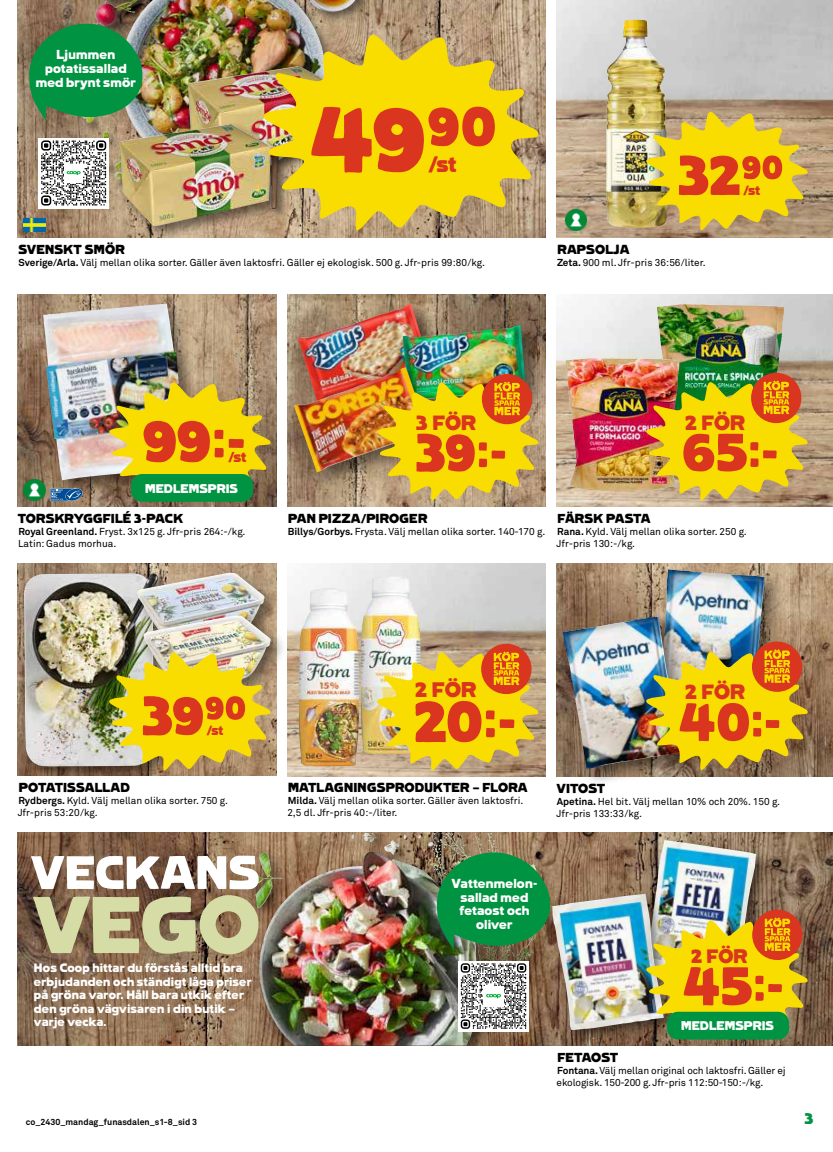
<style>
.page{position:relative;width:833px;height:1152px;background:#fff}
.page>*{position:absolute;margin:0;border:0;box-sizing:border-box;transform-origin:0 0}
.t1{font:90.25px "Coop New Regular Price";color:#da351e}
.t2{font:76.62px "Coop New";color:#d5dca5}
.t3{font:58px "Coop New Regular Price";color:#da351e}
.t4{font:56.38px "Coop New Regular Price";color:#da351e}
.t5{font:54.12px "Coop New Regular Price";color:#da351e}
.t6{font:53.62px "Coop New Regular Price";color:#da351e}
.t7{font:52.5px "Coop New Regular Price";color:#da351e}
.t8{font:52px "Coop New Regular Price";color:#da351e}
.t9{font:36.12px "Coop New";color:#da351e}
.t10{font:23.25px "Coop New";color:#da351e}
.t11{font:21.62px "Coop New";color:#da351e}
.t12{font:21.5px "Coop New";color:#da351e}
.t13{font:20.25px "Coop New";color:#da351e}
.t14{font:19.88px "Coop New";color:#da351e}
.t15{font:18.62px "Coop New";color:#da351e}
.t16{font:15px "Coop New";color:#009341}
.t17{font:12.5px "Coop New";letter-spacing:.005em;color:#000}
.t18{font:12.5px/13.8px "Coop New";letter-spacing:.005em;color:#fff;text-align:center}
.t19{font:12.5px "Coop New";letter-spacing:-.015em;color:#000}
.t20{font:12px "Coop New";color:#fff}
.t21{font:11.75px/13.4px "Coop New";letter-spacing:.01em;color:#fff}
.t22{font:10px/12px "Akkurat";color:#000}
.t23{font:700 8.75px "Akkurat";color:#000}
.s1{font-weight:700}
</style>
<div class="page">
<img style="left:18px;top:833px;width:815px;height:212px">
<img style="left:18px;top:0;width:528px;height:237px">
<img style="left:287px;top:294px;width:259px;height:213px">
<img style="left:18px;top:294px;width:258px;height:213px">
<img style="left:18px;top:563px;width:258px;height:213px">
<img style="left:556px;top:563px;width:277px;height:213px">
<img style="left:556px;top:294px;width:277px;height:213px">
<img style="left:287px;top:563px;width:259px;height:213px">
<img style="left:556px;top:0;width:277px;height:237px">
<div style="left:19px;top:569px;width:158px;height:207px;background:#000;opacity:.5"></div>
<img style="left:24px;top:573px;width:108px;height:193px">
<div style="left:294px;top:300px;width:157px;height:122px;background:#000;opacity:.47"></div>
<img style="left:298px;top:303px;width:132px;height:60px">
<div style="left:242px;top:833px;width:308px;height:212px;background:#000;opacity:.5"></div>
<img style="left:486px;top:833px;width:8px;height:18px">
<img style="left:73px;top:0;width:282px;height:209px">
<img style="left:565px;top:209px;width:21px;height:21px">
<img style="left:24px;top:479px;width:21px;height:22px">
<img style="left:606px;top:20px;width:61px;height:207px">
<div style="left:132px;top:567px;width:149px;height:100px;background:#000;opacity:.5"></div>
<img style="left:137px;top:573px;width:127px;height:77px">
<div style="left:643px;top:836px;width:127px;height:155px;background:#000;opacity:.5"></div>
<img style="left:647px;top:840px;width:109px;height:77px">
<div style="left:548px;top:889px;width:130px;height:155px;background:#000;opacity:.5"></div>
<img style="left:552px;top:893px;width:112px;height:137px">
<div style="left:654px;top:565px;width:129px;height:169px;background:#000;opacity:.47"></div>
<img style="left:658px;top:569px;width:106px;height:80px">
<img style="left:24px;top:219px;width:21px;height:12px">
<svg style="left:646px;top:111px;width:162px;height:123px;background:#dcc22f"></svg>
<img style="left:188px;top:66px;width:75px;height:55px">
<img style="left:657px;top:304px;width:22px;height:63px">
<img style="left:565px;top:358px;width:22px;height:63px">
<div style="left:398px;top:321px;width:149px;height:102px;background:#000;opacity:.47"></div>
<img style="left:403px;top:325px;width:123px;height:57px">
<div style="left:290px;top:363px;width:158px;height:129px;background:#000;opacity:.47"></div>
<img style="left:294px;top:367px;width:135px;height:105px">
<div style="left:40px;top:300px;width:162px;height:197px;background:#000;opacity:.47"></div>
<img style="left:43px;top:304px;width:120px;height:30px">
<svg style="left:29px;top:23px;width:116px;height:98px;background:#248d4b"></svg>
<img style="left:436px;top:851px;width:117px;height:98px">
<svg style="left:38px;top:138px;width:71px;height:70px"></svg>
<svg style="left:41px;top:140px;width:65px;height:65px"></svg>
<svg style="left:458px;top:960px;width:71px;height:71px"></svg>
<svg style="left:461px;top:963px;width:65px;height:65px"></svg>
<div style="left:117px;top:121px;width:169px;height:120px;background:#000;opacity:.47"></div>
<img style="left:120px;top:124px;width:143px;height:102px">
<div style="left:559px;top:612px;width:141px;height:175px;background:#000;opacity:.47"></div>
<img style="left:562px;top:616px;width:120px;height:153px">
<div style="left:752px;top:641px;width:50px;height:51px;background:#da351e;border-radius:50%"></div>
<img style="left:646px;top:649px;width:162px;height:125px">
<div style="left:751px;top:373px;width:50px;height:50px;background:#da351e;border-radius:50%"></div>
<img style="left:646px;top:381px;width:162px;height:123px">
<div style="left:482px;top:374px;width:50px;height:50px;background:#da351e;border-radius:50%"></div>
<img style="left:377px;top:382px;width:162px;height:122px">
<div style="left:138px;top:610px;width:150px;height:100px;background:#000;opacity:.5"></div>
<img style="left:143px;top:615px;width:128px;height:36px">
<img style="left:109px;top:651px;width:162px;height:123px">
<svg style="left:263px;top:34px;width:277px;height:202px;background:#dabf2f"></svg>
<svg style="left:31px;top:855px;width:228px;height:34px"></svg>
<svg style="left:50px;top:488px;width:33px;height:13px"></svg>
<img style="left:361px;top:576px;width:59px;height:178px">
<img style="left:299px;top:588px;width:60px;height:178px">
<div style="left:481px;top:644px;width:50px;height:50px;background:#da351e;border-radius:50%"></div>
<img style="left:377px;top:651px;width:162px;height:123px">
<img style="left:109px;top:382px;width:162px;height:122px">
<div style="left:131px;top:474px;width:122px;height:28px;background:#009341;border-radius:11px"></div>
<svg style="left:752px;top:909px;width:50px;height:51px"></svg>
<img style="left:646px;top:917px;width:162px;height:125px">
<p class="t18" style="left:36px;top:48px;width:102px">Ljummen potatissallad med brynt smör</p>
<h1 class="t1" style="left:310px;top:89px;width:188px">49)=</h1>
<h3 class="t9" style="left:428px;top:138px;width:30px">/st</h3>
<p class="t17" style="left:19px;top:242px;width:108px">SVENSKT SMÖR</p>
<p class="t22" style="left:18px;top:257px;width:468px"><span class="s1">Sverige/Arla.</span> Välj mellan olika sorter. Gäller även laktosfri. Gäller ej ekologisk. 500 g. Jfr-pris 99:80/kg.</p>
<h3 class="t5" style="left:677px;top:145px;width:107px">32)=</h3>
<h3 class="t11" style="left:743px;top:174px;width:19px">/st</h3>
<p class="t17" style="left:557px;top:242px;width:74px">RAPSOLJA</p>
<p class="t22" style="left:557px;top:257px;width:150px"><span class="s1">Zeta.</span> 900 ml. Jfr-pris 36:56/liter.</p>
<h3 class="t3" style="left:142px;top:409px;width:105px">99k</h3>
<h3 class="t10" style="left:228px;top:440px;width:20px">/st</h3>
<p class="t20" style="left:145px;top:481px;width:94px">MEDLEMSPRIS</p>
<p class="t17" style="left:18px;top:511px;width:167px">TORSKRYGGFILÉ 3-PACK</p>
<p class="t22" style="left:18px;top:526px;width:229px"><span class="s1">Royal Greenland.</span> Fryst. 3x125 g. Jfr-pris 264:-/kg.<br>Latin: Gadus morhua.</p>
<h3 class="t14" style="left:416px;top:410px;width:62px">3 FÖR</h3>
<h3 class="t8" style="left:415px;top:423px;width:93px">39k</h3>
<h3 class="t14" style="left:685px;top:410px;width:61px">2 FÖR</h3>
<h3 class="t8" style="left:682px;top:423px;width:98px">65k</h3>
<p class="t17" style="left:288px;top:511px;width:141px">PAN PIZZA/PIROGER</p>
<p class="t22" style="left:288px;top:526px;width:259px"><span class="s1">Billys/Gorbys.</span> Frysta. Välj mellan olika sorter. 140-170 g.</p>
<p class="t19" style="left:557px;top:511px;width:95px">FÄRSK PASTA</p>
<p class="t22" style="left:556px;top:526px;width:192px"><span class="s1">Rana.</span> Kyld. Välj mellan olika sorter. 250 g.<br>Jfr-pris 130:-/kg.</p>
<h3 class="t6" style="left:141px;top:686px;width:106px">39)=</h3>
<h3 class="t12" style="left:206px;top:714px;width:18px">/st</h3>
<p class="t17" style="left:19px;top:780px;width:112px">POTATISSALLAD</p>
<p class="t22" style="left:18px;top:795px;width:212px"><span class="s1">Rydbergs.</span> Kyld. Välj mellan olika sorter. 750 g.<br>Jfr-pris 53:20/kg.</p>
<h2 class="t2" style="left:32px;top:879px;width:229px">VEGO</h2>
<p class="t21" style="left:34px;top:961px;width:219px">Hos Coop hittar du förstås alltid bra erbjudanden och ständigt låga priser på gröna varor. Håll bara utkik efter den gröna vägvisaren i din butik – varje vecka.</p>
<h3 class="t13" style="left:415px;top:677px;width:63px">2 FÖR</h3>
<h3 class="t4" style="left:414px;top:690px;width:104px">20k</h3>
<p class="t17" style="left:288px;top:780px;width:241px">MATLAGNINGSPRODUKTER – FLORA</p>
<p class="t22" style="left:287px;top:795px;width:237px"><span class="s1">Milda.</span> Välj mellan olika sorter. Gäller även laktosfri.<br>2,5 dl. Jfr-pris 40:-/liter.</p>
<h3 class="t14" style="left:685px;top:680px;width:61px">2 FÖR</h3>
<h3 class="t8" style="left:679px;top:693px;width:103px">40k</h3>
<p class="t17" style="left:556px;top:780px;width:50px">VITOST</p>
<p class="t22" style="left:556px;top:795px;width:225px"><span class="s1">Apetina.</span> Hel bit. Välj mellan 10% och 20%. 150 g.<br>Jfr-pris 133:33/kg.</p>
<p class="t18" style="left:451px;top:876px;width:87px">Vattenmelon&shy;sallad med fetaost och oliver</p>
<h3 class="t15" style="left:691px;top:944px;width:58px">2 FÖR</h3>
<h3 class="t7" style="left:683px;top:956px;width:102px">45k</h3>
<p class="t20" style="left:681px;top:1018px;width:94px">MEDLEMSPRIS</p>
<p class="t17" style="left:557px;top:1050px;width:62px">FETAOST</p>
<p class="t22" style="left:556px;top:1065px;width:230px"><span class="s1">Fontana.</span> Välj mellan original och laktosfri. Gäller ej ekologisk. 150-200 g. Jfr-pris 112:50-150:-/kg.</p>
<p class="t23" style="left:26px;top:1116px;width:173px">co_2430_mandag_funasdalen_s1-8_sid 3</p>
<h3 class="t16" style="left:804px;top:1109px;width:11px">3</h3>
</div>
